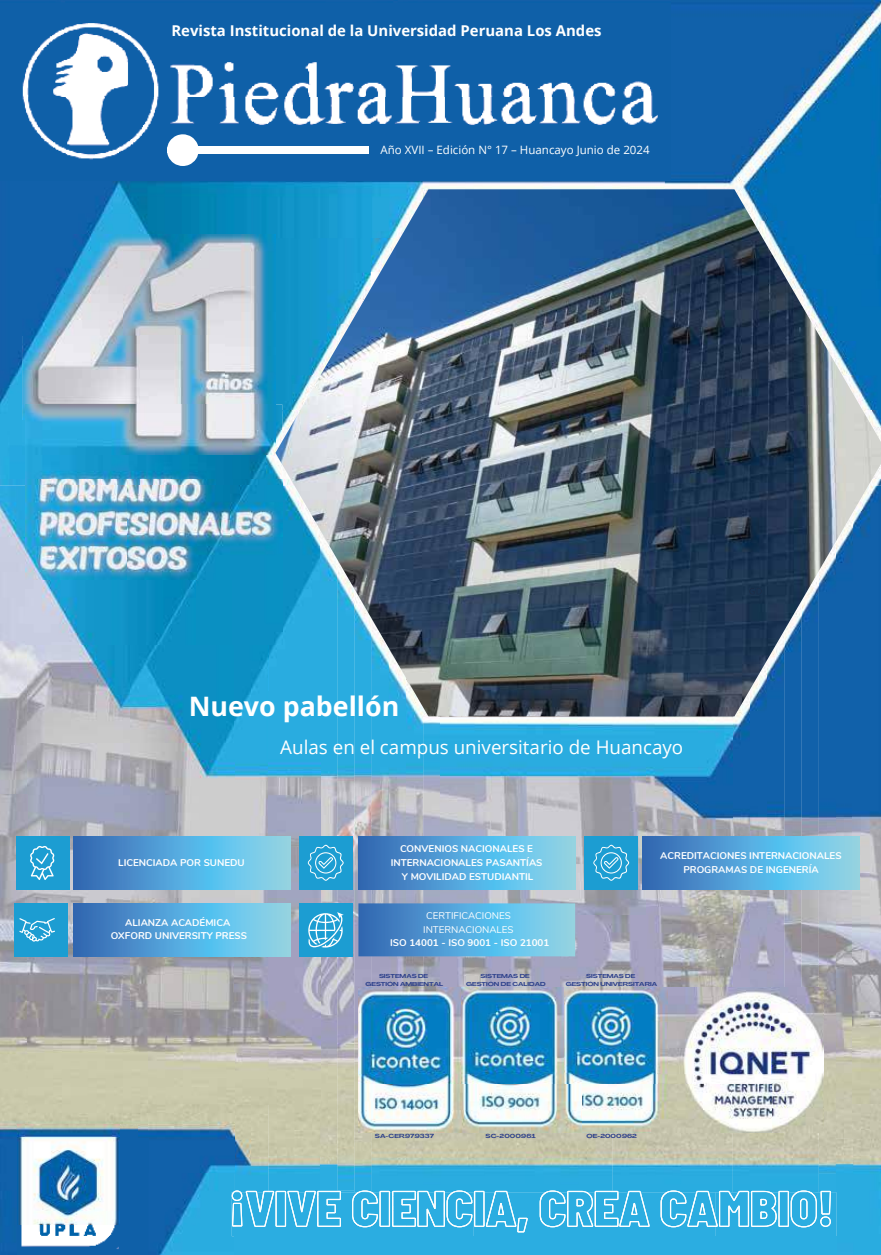
<style>
.page{position:relative;width:881px;height:1255px;background:#fff}
.page>*{position:absolute;margin:0;border:0;box-sizing:border-box;transform-origin:0 0}
.t1{font:700 26.85px "Open Sans";color:#fff}
.t2{font:18.75px "Open Sans";color:#fff}
.t3{font:700 14.85px "Open Sans";color:#fff}
.t4{font:11.55px "Open Sans";color:#fff}
.t5{font:700 9.75px/13.6px "Nunito";color:#fff;text-align:center}
.t6{font:9.75px/13.6px "Nunito";color:#fff;text-align:center}
.t7{font:700 5.7px "Agrandir Grand";letter-spacing:.005em;color:#2c408b}
.t8{font:700 5.55px/7.8px "Agrandir Grand";color:#2c408b;text-align:center}
</style>
<div class="page">
<img style="left:0;top:180px;width:10px;height:299px">
<img style="left:664px;top:0;width:216px;height:189px">
<img style="left:10px;top:180px;width:412px;height:58px">
<img style="left:422px;top:180px;width:242px;height:9px">
<img style="left:10px;top:238px;width:15px;height:241px">
<img style="left:0;top:479px;width:25px;height:6px">
<img style="left:0;top:485px;width:28px;height:769px">
<img style="left:268px;top:644px;width:52px;height:546px">
<img style="left:852px;top:716px;width:28px;height:538px">
<img style="left:835px;top:716px;width:17px;height:538px">
<img style="left:320px;top:716px;width:17px;height:474px">
<img style="left:818px;top:716px;width:17px;height:476px">
<img style="left:337px;top:716px;width:17px;height:474px">
<img style="left:801px;top:716px;width:17px;height:271px">
<img style="left:354px;top:716px;width:17px;height:474px">
<img style="left:784px;top:716px;width:17px;height:271px">
<img style="left:371px;top:716px;width:17px;height:271px">
<img style="left:766px;top:716px;width:18px;height:271px">
<img style="left:28px;top:644px;width:206px;height:408px">
<img style="left:234px;top:644px;width:34px;height:546px">
<img style="left:388px;top:716px;width:18px;height:271px">
<img style="left:749px;top:716px;width:17px;height:271px">
<img style="left:406px;top:716px;width:17px;height:271px">
<img style="left:732px;top:716px;width:17px;height:271px">
<img style="left:423px;top:716px;width:17px;height:271px">
<img style="left:440px;top:716px;width:292px;height:271px">
<div style="left:28px;top:1052px;width:120px;height:86px;background:#cac9ab"></div>
<img style="left:148px;top:1052px;width:86px;height:202px">
<img style="left:371px;top:1132px;width:447px;height:58px">
<img style="left:137px;top:1138px;width:11px;height:116px">
<div style="left:234px;top:1236px;width:601px;height:18px;background:#2bade1"></div>
<img style="left:0;top:0;width:670px;height:180px">
<img style="left:73px;top:903px;width:217px;height:53px">
<img style="left:642px;top:836px;width:217px;height:53px">
<img style="left:358px;top:836px;width:217px;height:53px">
<div style="left:584px;top:836px;width:53px;height:53px;background:#1c9dd2"></div>
<div style="left:299px;top:836px;width:53px;height:53px;background:#1c9dd2"></div>
<div style="left:15px;top:903px;width:53px;height:53px;background:#1c9dd2"></div>
<svg style="left:593px;top:844px;width:36px;height:36px"></svg>
<svg style="left:307px;top:844px;width:36px;height:36px"></svg>
<svg style="left:19px;top:918px;width:36px;height:23px"></svg>
<div style="left:16px;top:836px;width:53px;height:53px;background:#1c9dd2"></div>
<img style="left:73px;top:836px;width:217px;height:53px">
<img style="left:358px;top:903px;width:217px;height:53px">
<div style="left:299px;top:903px;width:53px;height:53px;background:#1c9dd2"></div>
<svg style="left:30px;top:846px;width:25px;height:34px"></svg>
<svg style="left:308px;top:912px;width:35px;height:35px"></svg>
<img style="left:17px;top:1124px;width:120px;height:130px">
<img style="left:22px;top:234px;width:202px;height:101px">
<img style="left:224px;top:234px;width:51px;height:170px">
<img style="left:22px;top:335px;width:118px;height:85px">
<img style="left:140px;top:335px;width:85px;height:69px">
<img style="left:22px;top:420px;width:3px;height:34px">
<img style="left:265px;top:454px;width:10px;height:25px">
<img style="left:25px;top:454px;width:240px;height:25px">
<img style="left:25px;top:479px;width:250px;height:165px">
<img style="left:25px;top:404px;width:250px;height:50px">
<img style="left:275px;top:189px;width:605px;height:527px">
<div style="left:197px;top:146px;width:171px;height:8px;background:#fff"></div>
<svg style="left:167px;top:134px;width:32px;height:32px"></svg>
<img style="left:358px;top:987px;width:465px;height:145px">
<img style="left:715px;top:1192px;width:120px;height:44px">
<svg style="left:232px;top:1190px;width:598px;height:42px;background:#50bbe6"></svg>
<svg style="left:749px;top:588px;width:12px;height:6px"></svg>
<h3 class="t3" style="left:171px;top:20px;width:431px">Revista Institucional de la Universidad Peruana Los Andes</h3>
<p class="t4" style="left:380px;top:142px;width:270px">Año XVII – Edición N° 17 – Huancayo Junio de 2024</p>
<h1 class="t1" style="left:189px;top:687px;width:212px">Nuevo pabellón</h1>
<h2 class="t2" style="left:280px;top:734px;width:404px">Aulas en el campus universitario de Huancayo</h2>
<p class="t5" style="left:118px;top:854px;width:128px">LICENCIADA POR SUNEDU</p>
<p class="t5" style="left:111px;top:915px;width:138px">ALIANZA ACADÉMICA<br>OXFORD UNIVERSITY PRESS</p>
<p class="t5" style="left:390px;top:841px;width:153px">CONVENIOS NACIONALES E<br>INTERNACIONALES PASANTÍAS<br>Y MOVILIDAD ESTUDIANTIL</p>
<p class="t6" style="left:423px;top:908px;width:92px">CERTIFICACIONES<br>INTERNACIONALES</p>
<p class="t5" style="left:390px;top:935px;width:161px">ISO 14001 - ISO 9001 - ISO 21001</p>
<p class="t5" style="left:660px;top:848px;width:183px">ACREDITACIONES INTERNACIONALES<br>PROGRAMAS DE INGENERÍA</p>
<p class="t8" style="left:365px;top:972px;width:79px">SISTEMAS DE<br>GESTIÓN AMBIENTAL</p>
<p class="t8" style="left:466px;top:972px;width:81px">SISTEMAS DE<br>GESTIÓN DE CALIDAD</p>
<p class="t8" style="left:565px;top:972px;width:93px">SISTEMAS DE<br>GESTIÓN UNIVERSITARIA</p>
<p class="t7" style="left:375px;top:1131px;width:61px">SA-CER979337</p>
<p class="t7" style="left:485px;top:1131px;width:52px">SC-2000961</p>
<p class="t7" style="left:586px;top:1131px;width:52px">OE-2000962</p>
</div>
